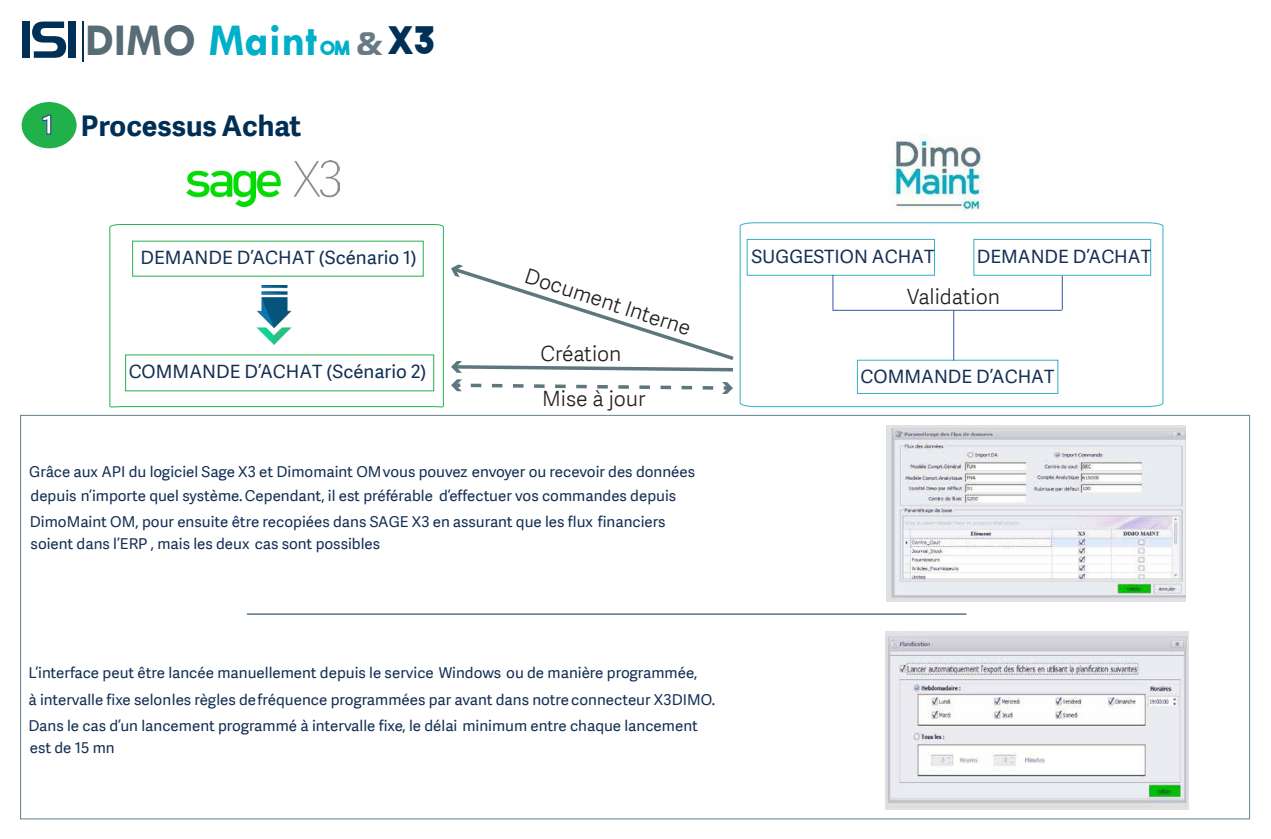
<style>
.page{position:relative;width:1271px;height:839px;background:#fff}
.page>*{position:absolute;margin:0;border:0;box-sizing:border-box;transform-origin:0 0}
.t1{font:700 45.85px "Tw Cen";color:#00afc8}
.t2{font:700 28.53px "Adelle Sans";color:#002f56}
.t3{font:300 21.09px "Adelle Sans";color:#231f20}
.t4{font:19.6px "The Bold Font";color:#00afc8}
.t5{font:18.38px "Adelle Sans";color:#143055}
.t6{font:14.96px/24px "Adelle Sans";color:#143055}
.s1{color:#586c75}
.s2{font-family:"Toxigenesis Rg";font-weight:700;font-size:30.36px;color:#677a86}
.s3{font-size:37.8px;color:#003056}
.s4{font-size:25.99px;color:#fff}
</style>
<div class="page">
<svg style="left:109px;top:224px;width:335px;height:184px"></svg>
<svg style="left:739px;top:222px;width:424px;height:185px"></svg>
<div style="left:973px;top:239px;width:178px;height:37px;border:1px solid #33b1c6"></div>
<div style="left:746px;top:239px;width:188px;height:37px;border:1px solid #33b1c6"></div>
<div style="left:857px;top:360px;width:201px;height:34px;border:1px solid #33b1c6"></div>
<hr style="left:1061px;top:276px;width:1px;height:34px;background:#3853a3">
<hr style="left:832px;top:310px;width:229px;height:1px;background:#3853a3">
<hr style="left:832px;top:275px;width:1px;height:35px;background:#3853a3">
<hr style="left:953px;top:310px;width:1px;height:50px;background:#3853a3">
<img style="left:245px;top:286px;width:59px;height:59px">
<svg style="left:451px;top:379px;width:282px;height:15px"></svg>
<div style="left:22px;top:102px;width:55px;height:46px;background:#21b14b;border-radius:50%"></div>
<svg style="left:42px;top:114px;width:10px;height:21px"></svg>
<img style="left:886px;top:425px;width:299px;height:176px">
<img style="left:885px;top:631px;width:303px;height:178px">
<hr style="left:247px;top:613px;width:719px;height:1px;background:#002f56">
<div style="left:68px;top:22px;width:8px;height:36px;background:#003056"></div>
<hr style="left:82px;top:21px;width:2px;height:41px;background:#003056">
<div style="left:22px;top:22px;width:8px;height:36px;background:#003056"></div>
<svg style="left:32px;top:22px;width:34px;height:36px"></svg>
<img style="left:186px;top:161px;width:154px;height:46px">
<img style="left:889px;top:133px;width:94px;height:78px">
<svg style="left:451px;top:264px;width:283px;height:109px"></svg>
<h1 class="t1" style="left:85px;top:13px;width:234px"><span class="s1">DIMO</span> Maint</h1>
<h3 class="t4" style="left:320px;top:36px;width:116px">om <span class="s2">&amp;</span> <span class="s3">X3</span></h3>
<h2 class="t2" style="left:42px;top:114px;width:261px"><span class="s4">1</span> Processus Achat</h2>
<p class="t5" style="left:141px;top:247px;width:278px">DEMANDE D’ACHAT (Scénario 1)</p>
<p class="t5" style="left:129px;top:361px;width:299px">COMMANDE D’ACHAT (Scénario 2)</p>
<h3 class="t3" style="left:528px;top:266px;width:175px;rotate:18deg">Document Interne</h3>
<h3 class="t3" style="left:540px;top:345px;width:82px">Création</h3>
<h3 class="t3" style="left:542px;top:390px;width:105px">Mise à jour</h3>
<p class="t6" style="left:29px;top:460px;width:667px">Grâce aux API du logiciel Sage X3 et Dimomaint OMvous pouvez envoyer ou recevoir des données depuis n’importe quel système. Cependant, il est préférable d’effectuer vos commandes depuis</p>
<p class="t6" style="left:30px;top:510px;width:637px">DimoMaint OM, pour ensuite être recopiées dans SAGE X3 en assurant que les flux financiers</p>
<p class="t6" style="left:31px;top:532px;width:351px">soient dans l’ERP , mais les deux cas sont possibles</p>
<p class="t5" style="left:751px;top:246px;width:185px">SUGGESTION ACHAT</p>
<p class="t5" style="left:976px;top:246px;width:176px">DEMANDE D’ACHAT</p>
<h3 class="t3" style="left:906px;top:287px;width:95px">Validation</h3>
<p class="t5" style="left:860px;top:366px;width:195px">COMMANDE D’ACHAT</p>
<p class="t6" style="left:28px;top:658px;width:688px;line-height:27.4px">L’interface peut être lancée manuellement depuis le service Windows ou de manière programmée,<br>à intervalle fixe selonles règles defréquence programmées par avant dans notreconnecteur X3DIMO.</p>
<p class="t6" style="left:28px;top:713px;width:671px">Dans le cas d’un lancement programmé à intervalle fixe, le délai minimum entre chaque lancement</p>
<p class="t6" style="left:30px;top:736px;width:86px">est de 15 mn</p>
</div>
